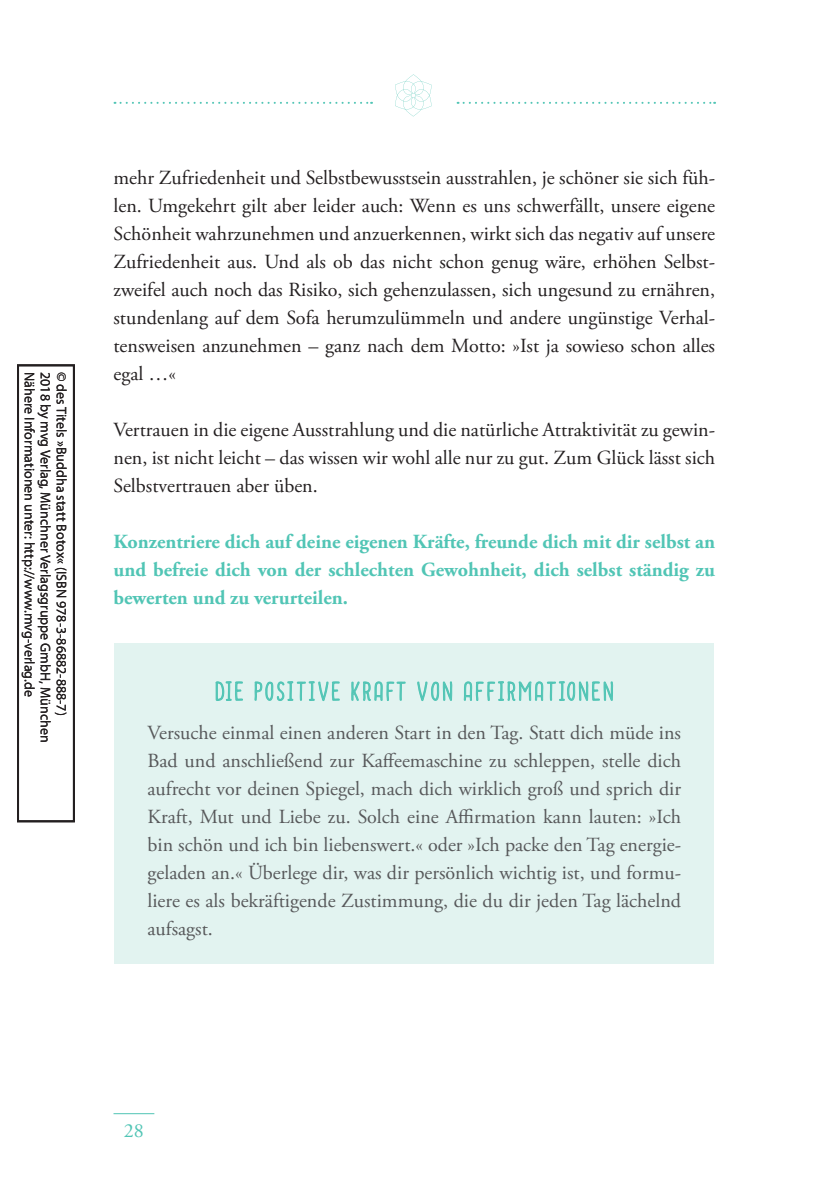
<style>
.page{position:relative;width:840px;height:1191px;background:#fff}
.page>*{position:absolute;margin:0;border:0;box-sizing:border-box;transform-origin:0 0}
.t1{font:24px "Always Together";letter-spacing:.135em;color:#51c5b5}
.t2{font:20px/28px "Adobe Garamond Pro";color:#231f20;text-align:justify}
.t3{font:20px/28px "Adobe Garamond Pro";color:#57585a;text-align:justify}
.t4{font:700 20px/28px "Adobe Garamond Pro";color:#51c5b5;text-align:justify}
.t5{font:20px "Adobe Garamond Pro";color:#51c5b5}
.t6{font:14px "Myriad Pro";color:#231f20}
</style>
<div class="page">
<svg style="left:395px;top:74px;width:36px;height:42px"></svg>
<svg style="left:114px;top:102px;width:258px;height:2px"></svg>
<svg style="left:457px;top:102px;width:257px;height:2px"></svg>
<hr style="left:113px;top:1113px;width:41px;height:1px;background:#51c5b5">
<div style="left:114px;top:643px;width:599px;height:70px;background:#e2f3f0"></div>
<div style="left:114px;top:711px;width:599px;height:252px;background:#e2f3f0"></div>
<svg style="left:215px;top:681px;width:28px;height:20px"></svg>
<svg style="left:254px;top:681px;width:85px;height:20px"></svg>
<svg style="left:351px;top:681px;width:54px;height:20px"></svg>
<svg style="left:417px;top:681px;width:35px;height:20px"></svg>
<svg style="left:463px;top:681px;width:149px;height:20px"></svg>
<div style="left:17px;top:364px;width:58px;height:458px;border:2px solid #231f20"></div>
<p class="t6" style="left:38px;top:372px;width:326px;rotate:90deg">Nähere Informationen unter: http://www.mvg-verlag.de</p>
<p class="t6" style="left:54px;top:372px;width:372px;rotate:90deg">2018 by mvg Verlag, Münchner Verlagsgruppe GmbH, München</p>
<p class="t6" style="left:70px;top:372px;width:345px;rotate:90deg">© des Titels »Buddha statt Botox« (ISBN 978-3-86882-888-7)</p>
<p class="t2" style="left:113px;top:164px;width:602px">mehr Zufriedenheit und Selbstbewusstsein ausstrahlen, je schöner sie sich füh&shy;len. Umgekehrt gilt aber leider auch: Wenn es uns schwerfällt, unsere eigene Schönheit wahrzunehmen und anzuerkennen, wirkt sich das negativ auf unsere Zufriedenheit aus. Und als ob das nicht schon genug wäre, erhöhen Selbst&shy;zweifel auch noch das Risiko, sich gehenzulassen, sich ungesund zu ernähren, stundenlang auf dem Sofa herumzulümmeln und andere ungünstige Verhal&shy;tensweisen anzunehmen – ganz nach dem Motto: »Ist ja sowieso schon alles egal …«</p>
<p class="t2" style="left:113px;top:416px;width:603px">Vertrauen in die eigene Ausstrahlung und die natürliche Attraktivität zu gewin&shy;nen, ist nicht leicht – das wissen wir wohl alle nur zu gut. Zum Glück lässt sich Selbstvertrauen aber üben.</p>
<p class="t4" style="left:113px;top:528px;width:602px">Konzentriere dich auf deine eigenen Kräfte, freunde dich mit dir selbst an und befreie dich von der schlechten Gewohnheit, dich selbst ständig zu bewerten und zu verurteilen.</p>
<p class="t1" style="left:215px;top:672px;width:399px">DIE POSITIVE KRAFT VON AFFIRMATIONEN</p>
<p class="t3" style="left:147px;top:719px;width:534px">Versuche einmal einen anderen Start in den Tag. Statt dich müde ins Bad und anschließend zur Kaffeemaschine zu schleppen, stelle dich aufrecht vor deinen Spiegel, mach dich wirklich groß und sprich dir Kraft, Mut und Liebe zu. Solch eine Affirmation kann lauten: »Ich bin schön und ich bin liebenswert.« oder »Ich packe den Tag energie&shy;geladen an.« Überlege dir, was dir persönlich wichtig ist, und formu&shy;liere es als bekräftigende Zustimmung, die du dir jeden Tag lächelnd aufsagst.</p>
<p class="t5" style="left:124px;top:1118px;width:21px">28</p>
</div>
